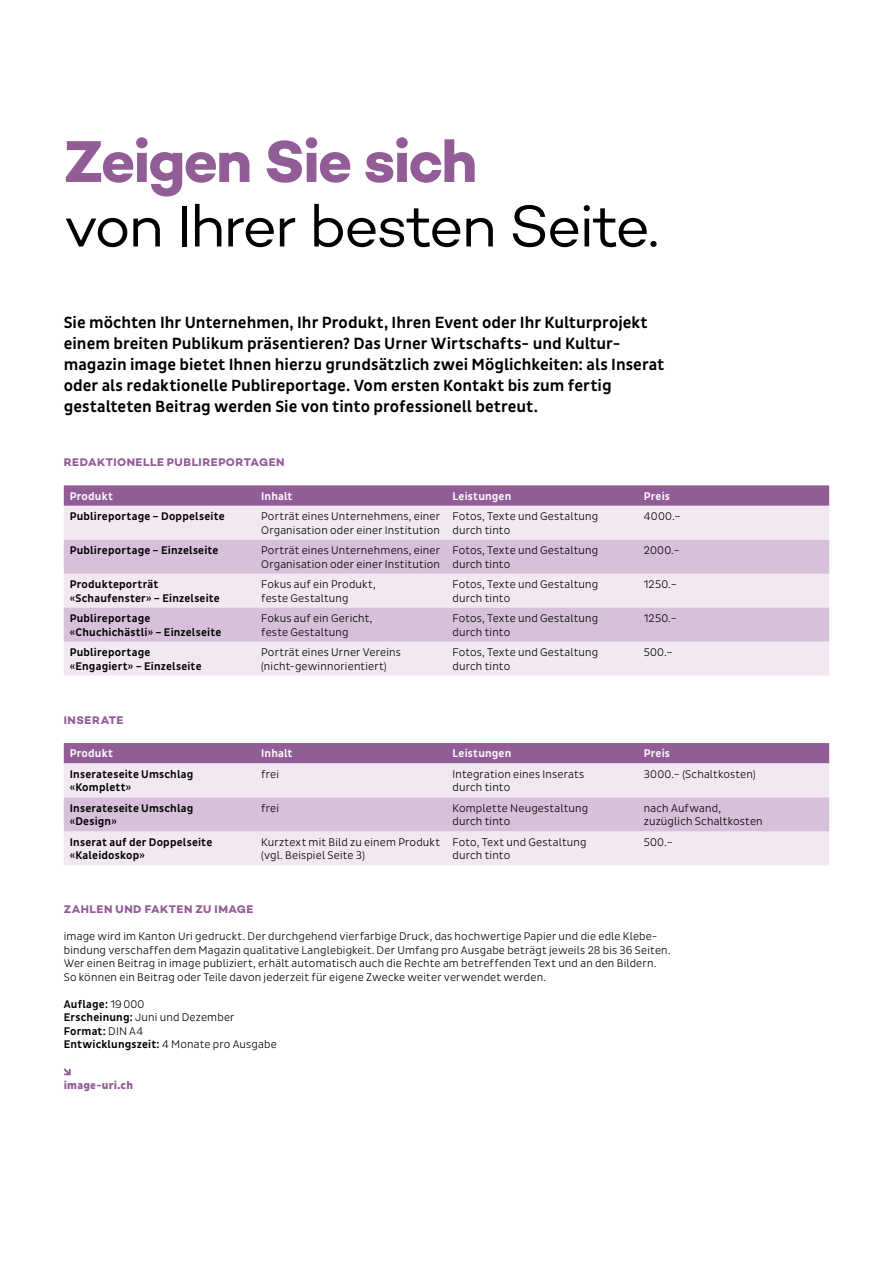
<style>
.page{position:relative;width:893px;height:1263px;background:#fff}
.page>*{position:absolute;margin:0;border:0;box-sizing:border-box;transform-origin:0 0}
.t1{font:60px "Campton";letter-spacing:-.04em;color:#000}
.t2{font:700 60px "Campton";letter-spacing:-.04em;color:#925d97}
.t3{font:500 16.5px/21px "Pluto Sans Cond";color:#000}
.t4{font:300 11.25px/13.5px "Pluto Sans Cond";letter-spacing:.015em;color:#000}
.t5{font:500 11.25px/13.5px "Pluto Sans Cond";letter-spacing:.015em;color:#000}
.t6{font:700 11.25px "Campton";letter-spacing:.04em;color:#925d97}
.t7{font:500 11.25px "Pluto Sans Cond";letter-spacing:.015em;color:#fff}
.t8{font:800 11.25px "Pluto Sans Cond";letter-spacing:.015em;color:#925d97}
.s1{font-weight:300}
</style>
<div class="page">
<svg style="left:64px;top:485px;width:765px;height:21px;background:#95629a"></svg>
<div style="left:64px;top:506px;width:765px;height:169px;background:#f1e8f2"></div>
<svg style="left:64px;top:540px;width:765px;height:102px;background:#dfcde2"></svg>
<div style="left:64px;top:743px;width:765px;height:20px;background:#925d97"></div>
<div style="left:64px;top:763px;width:765px;height:102px;background:#f1e8f2"></div>
<div style="left:64px;top:797px;width:765px;height:34px;background:#d7c0da"></div>
<svg style="left:63px;top:1068px;width:8px;height:8px"></svg>
<h1 class="t2" style="left:64px;top:123px;width:415px">Zeigen Sie sich</h1>
<h1 class="t1" style="left:64px;top:189px;width:597px">von Ihrer besten Seite.</h1>
<p class="t3" style="left:64px;top:312px;width:602px">Sie möchten Ihr Unternehmen, Ihr Produkt, Ihren Event oder Ihr Kulturprojekt einem breiten Publikum präsentieren? Das Urner Wirtschafts- und Kultur&shy;magazin image bietet Ihnen hierzu grundsätzlich zwei Möglichkeiten: als Inserat oder als redaktionelle Publireportage. Vom ersten Kontakt bis zum fertig gestalteten Beitrag werden Sie von tinto professionell betreut.</p>
<p class="t6" style="left:64px;top:455px;width:222px">REDAKTIONELLE PUBLIREPORTAGEN</p>
<p class="t7" style="left:70px;top:490px;width:45px">Produkt</p>
<p class="t7" style="left:261px;top:490px;width:33px">Inhalt</p>
<p class="t7" style="left:452px;top:490px;width:60px">Leistungen</p>
<p class="t7" style="left:644px;top:490px;width:28px">Preis</p>
<p class="t5" style="left:70px;top:510px;width:156px">Publireportage – Doppelseite</p>
<p class="t4" style="left:261px;top:510px;width:180px">Porträt eines Unternehmens, einer<br>Organisation oder einer Institution</p>
<p class="t4" style="left:452px;top:510px;width:147px">Fotos, Texte und Gestaltung durch tinto</p>
<p class="t4" style="left:644px;top:510px;width:38px">4000.–</p>
<p class="t5" style="left:70px;top:544px;width:150px">Publireportage – Einzelseite</p>
<p class="t4" style="left:261px;top:544px;width:180px">Porträt eines Unternehmens, einer<br>Organisation oder einer Institution</p>
<p class="t4" style="left:452px;top:544px;width:147px">Fotos, Texte und Gestaltung durch tinto</p>
<p class="t4" style="left:644px;top:544px;width:37px">2000.–</p>
<p class="t5" style="left:70px;top:578px;width:152px">Produkteporträt «Schaufenster» – Einzelseite</p>
<p class="t4" style="left:261px;top:578px;width:116px">Fokus auf ein Produkt, feste Gestaltung</p>
<p class="t4" style="left:452px;top:578px;width:147px">Fotos, Texte und Gestaltung durch tinto</p>
<p class="t4" style="left:644px;top:578px;width:34px">1250.–</p>
<p class="t5" style="left:70px;top:612px;width:153px">Publireportage «Chuchichästli» – Einzelseite</p>
<p class="t4" style="left:261px;top:612px;width:113px">Fokus auf ein Gericht, feste Gestaltung</p>
<p class="t4" style="left:452px;top:612px;width:147px">Fotos, Texte und Gestaltung durch tinto</p>
<p class="t4" style="left:644px;top:612px;width:34px">1250.–</p>
<p class="t5" style="left:70px;top:646px;width:133px">Publireportage «Engagiert» – Einzelseite</p>
<p class="t4" style="left:261px;top:645px;width:141px">Porträt eines Urner Vereins (nicht-gewinnorientiert)</p>
<p class="t4" style="left:452px;top:645px;width:147px">Fotos, Texte und Gestaltung durch tinto</p>
<p class="t4" style="left:644px;top:645px;width:30px">500.–</p>
<p class="t6" style="left:64px;top:712px;width:61px">INSERATE</p>
<p class="t7" style="left:70px;top:747px;width:45px">Produkt</p>
<p class="t7" style="left:261px;top:747px;width:33px">Inhalt</p>
<p class="t7" style="left:452px;top:747px;width:60px">Leistungen</p>
<p class="t7" style="left:644px;top:747px;width:28px">Preis</p>
<p class="t5" style="left:70px;top:768px;width:125px">Inserateseite Umschlag «Komplett»</p>
<p class="t4" style="left:261px;top:767px;width:19px">frei</p>
<p class="t4" style="left:452px;top:767px;width:133px">Integration eines Inserats durch tinto</p>
<p class="t4" style="left:644px;top:767px;width:113px">3000.– (Schaltkosten)</p>
<p class="t5" style="left:70px;top:801px;width:125px">Inserateseite Umschlag «Design»</p>
<p class="t4" style="left:261px;top:801px;width:19px">frei</p>
<p class="t4" style="left:452px;top:801px;width:137px">Komplette Neugestaltung durch tinto</p>
<p class="t4" style="left:644px;top:801px;width:120px">nach Aufwand, zuzüglich Schaltkosten</p>
<p class="t5" style="left:70px;top:835px;width:144px">Inserat auf der Doppelseite «Kaleidoskop»</p>
<p class="t4" style="left:261px;top:835px;width:180px">Kurztext mit Bild zu einem Produkt (vgl. Beispiel Seite 3)</p>
<p class="t4" style="left:452px;top:835px;width:136px">Foto, Text und Gestaltung durch tinto</p>
<p class="t4" style="left:644px;top:835px;width:30px">500.–</p>
<p class="t6" style="left:64px;top:902px;width:191px">ZAHLEN UND FAKTEN ZU IMAGE</p>
<p class="t4" style="left:64px;top:930px;width:608px">image wird im Kanton Uri gedruckt. Der durchgehend vierfarbige Druck, das hochwertige Papier und die edle Klebe&shy;bindung verschaffen dem Magazin qualitative Langlebigkeit. Der Umfang pro Ausgabe beträgt jeweils 28 bis 36 Seiten.<br>Wer einen Beitrag in image publiziert, erhält automatisch auch die Rechte am betreffenden Text und an den Bildern.<br>So können ein Beitrag oder Teile davon jederzeit für eigene Zwecke weiter verwendet werden.</p>
<p class="t5" style="left:64px;top:997px;width:215px">Auflage: <span class="s1">19000<br></span>Erscheinung: <span class="s1">Juni und Dezember<br></span>Format: <span class="s1">DIN A4<br></span>Entwicklungszeit: <span class="s1">4 Monate pro Ausgabe</span></p>
<p class="t8" style="left:64px;top:1078px;width:71px">image-uri.ch</p>
</div>
